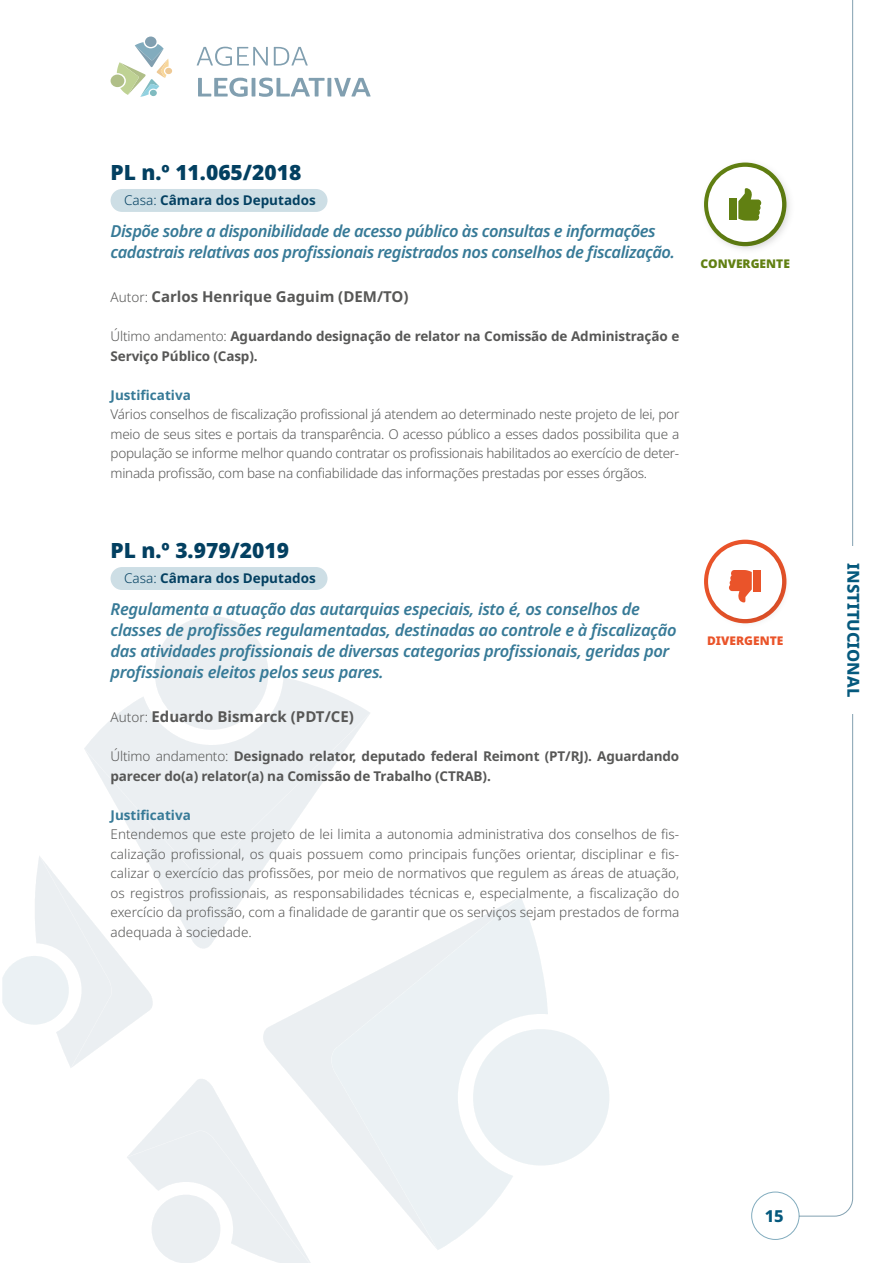
<style>
.page{position:relative;width:893px;height:1263px;background:#fff}
.page>*{position:absolute;margin:0;border:0;box-sizing:border-box;transform-origin:0 0}
.t1{font:900 21px "Noto Sans";color:#034061}
.t2{font:italic 600 16.5px/21px "Noto Sans";letter-spacing:-.02em;color:#377a97}
.t3{font:800 16.5px "Noto Sans";color:#05597d}
.t4{font:700 15px "Noto Sans";color:#575756}
.t5{font:300 13.5px/19.5px "Noto Sans";letter-spacing:-.02em;color:#575756;text-align:justify}
.t6{font:700 13.5px/19.5px "Noto Sans";letter-spacing:-.01em;color:#575756}
.t7{font:700 13.5px "Noto Sans";color:#034061}
.t8{font:700 13.5px "Noto Sans";color:#377a97}
.t9{font:900 12px "Noto Sans";color:#618012}
.t10{font:900 12px "Noto Sans";color:#ea542a}
.s1{font-weight:300}
.s2{font-weight:300;font-size:13.5px}
</style>
<div class="page">
<svg style="left:111px;top:37px;width:61px;height:60px"></svg>
<svg style="left:197px;top:47px;width:71px;height:19px"></svg>
<svg style="left:274px;top:47px;width:34px;height:19px"></svg>
<svg style="left:198px;top:78px;width:50px;height:19px"></svg>
<hr style="left:252px;top:78px;width:3px;height:19px;background:#034061">
<svg style="left:259px;top:78px;width:66px;height:19px"></svg>
<svg style="left:327px;top:78px;width:4px;height:19px"></svg>
<svg style="left:334px;top:78px;width:37px;height:19px"></svg>
<div style="left:751px;top:1192px;width:48px;height:48px;border:1px solid #82acbe;border-radius:50%"></div>
<svg style="left:798px;top:0;width:55px;height:1217px"></svg>
<div style="left:847px;top:546px;width:18px;height:168px;background:#fff"></div>
<svg style="left:2px;top:856px;width:151px;height:212px"></svg>
<svg style="left:127px;top:1079px;width:184px;height:184px"></svg>
<svg style="left:155px;top:616px;width:113px;height:61px"></svg>
<svg style="left:84px;top:874px;width:175px;height:75px"></svg>
<svg style="left:84px;top:677px;width:286px;height:197px"></svg>
<svg style="left:548px;top:1030px;width:61px;height:135px"></svg>
<svg style="left:263px;top:994px;width:69px;height:256px"></svg>
<svg style="left:332px;top:897px;width:216px;height:353px"></svg>
<div style="left:111px;top:189px;width:216px;height:23px;background:#cddee5;border-radius:11px"></div>
<div style="left:111px;top:567px;width:216px;height:23px;background:#cddee5;border-radius:11px"></div>
<div style="left:703px;top:540px;width:89px;height:88px;background:#000;opacity:.1"></div>
<div style="left:708px;top:544px;width:74px;height:75px;background:#fff;border-radius:50%"></div>
<svg style="left:729px;top:570px;width:23px;height:32px"></svg>
<div style="left:754px;top:571px;width:7px;height:21px;background:#ea542a"></div>
<div style="left:703px;top:163px;width:89px;height:88px;background:#000;opacity:.1"></div>
<div style="left:708px;top:167px;width:74px;height:75px;background:#fff;border-radius:50%"></div>
<svg style="left:738px;top:188px;width:23px;height:33px"></svg>
<div style="left:729px;top:199px;width:7px;height:21px;background:#618012"></div>
<h1 class="t1" style="left:111px;top:156px;width:192px">PL n.º 11.065/2018</h1>
<p class="t7" style="left:124px;top:190px;width:193px"><span class="s1">Casa:</span> Câmara dos Deputados</p>
<p class="t2" style="left:111px;top:221px;width:566px">Dispõe sobre a disponibilidade de acesso público às consultas e informações cadastrais relativas aos profissionais registrados nos conselhos de fiscalização.</p>
<p class="t4" style="left:111px;top:286px;width:300px"><span class="s2">Autor:</span> Carlos Henrique Gaguim (DEM/TO)</p>
<p class="t6" style="left:111px;top:327px;width:570px"><span class="s1">Último andamento:</span> Aguardando designação de relator na Comissão de Administração e<br>Serviço Público (Casp).</p>
<p class="t8" style="left:111px;top:385px;width:82px">Justificativa</p>
<p class="t5" style="left:111px;top:405px;width:570px">Vários conselhos de fiscalização profissional já atendem ao determinado neste projeto de lei, por meio de seus sites e portais da transparência. O acesso público a esses dados possibilita que a população se informe melhor quando contratar os profissionais habilitados ao exercício de deter&shy;minada profissão, com base na confiabilidade das informações prestadas por esses órgãos.</p>
<p class="t9" style="left:701px;top:254px;width:91px">CONVERGENTE</p>
<h1 class="t1" style="left:111px;top:534px;width:180px">PL n.º 3.979/2019</h1>
<p class="t7" style="left:124px;top:568px;width:193px"><span class="s1">Casa:</span> Câmara dos Deputados</p>
<p class="t2" style="left:111px;top:599px;width:567px">Regulamenta a atuação das autarquias especiais, isto é, os conselhos de classes de profissões regulamentadas, destinadas ao controle e à fiscalização das atividades profissionais de diversas categorias profissionais, geridas por profissionais eleitos pelos seus pares.</p>
<p class="t4" style="left:111px;top:706px;width:245px"><span class="s2">Autor:</span> Eduardo Bismarck (PDT/CE)</p>
<p class="t6" style="left:111px;top:747px;width:570px"><span class="s1">Último andamento:</span> Designado relator, deputado federal Reimont (PT/RJ). Aguardando parecer do(a) relator(a) na Comissão de Trabalho (CTRAB).</p>
<p class="t8" style="left:111px;top:805px;width:82px">Justificativa</p>
<p class="t5" style="left:111px;top:825px;width:570px">Entendemos que este projeto de lei limita a autonomia administrativa dos conselhos de fis&shy;calização profissional, os quais possuem como principais funções orientar, disciplinar e fis&shy;calizar o exercício das profissões, por meio de normativos que regulem as áreas de atuação, os registros profissionais, as responsabilidades técnicas e, especialmente, a fiscalização do exercício da profissão, com a finalidade de garantir que os serviços sejam prestados de forma adequada à sociedade.</p>
<p class="t10" style="left:707px;top:631px;width:78px">DIVERGENTE</p>
<p class="t3" style="left:865px;top:563px;width:135px;rotate:90deg">INSTITUCIONAL</p>
<p class="t3" style="left:765px;top:1203px;width:21px">15</p>
</div>
